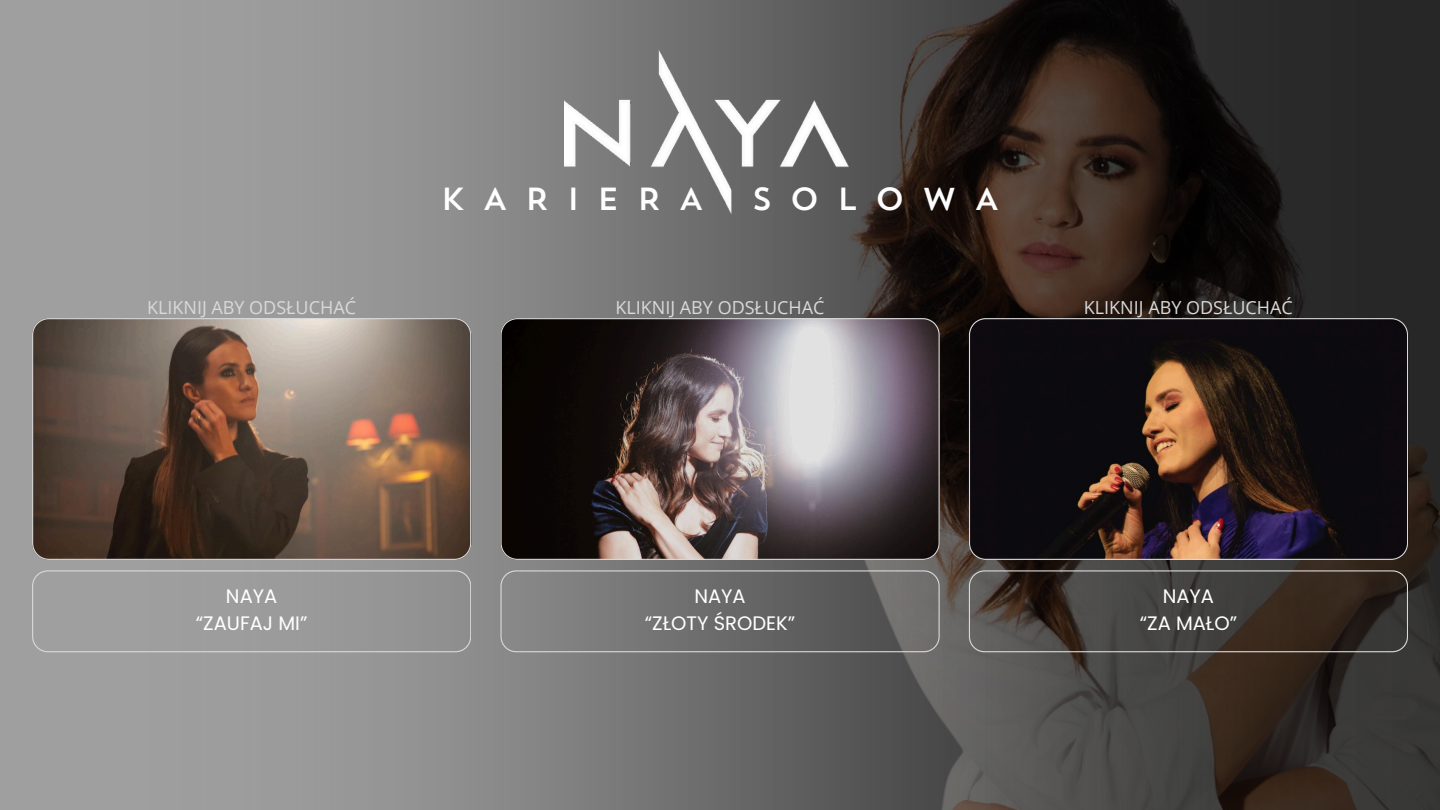
<style>
.page{position:relative;width:1440px;height:810px;background:#9f9f9f}
.page>*{position:absolute;margin:0;border:0;box-sizing:border-box;transform-origin:0 0}
.t1{font:31.8px "Trend Sans One";letter-spacing:.53em;color:#fefefe}
.t2{font:19.5px "Poppins";color:#fff}
.t3{font:18px "Open Sans";color:#d9d9d9}
</style>
<div class="page">
<img style="left:81px;top:0;width:1359px;height:810px">
<svg style="left:32px;top:318px;width:439px;height:242px;background:#705b4d"></svg>
<svg style="left:501px;top:318px;width:438px;height:242px;background:#5e5657"></svg>
<svg style="left:969px;top:318px;width:439px;height:242px;background:#251b1b"></svg>
<svg style="left:32px;top:570px;width:439px;height:82px"></svg>
<svg style="left:500px;top:570px;width:439px;height:82px;background:#717170"></svg>
<svg style="left:969px;top:570px;width:439px;height:82px;background:#423c37"></svg>
<img style="left:564px;top:0;width:285px;height:275px">
<p class="t1" style="left:440px;top:186px;width:265px">KARIERA</p>
<p class="t1" style="left:751px;top:186px;width:250px">SOLOWA</p>
<p class="t3" style="left:147px;top:295px;width:211px">KLIKNIJ ABY ODSŁUCHAĆ</p>
<p class="t3" style="left:615px;top:295px;width:211px">KLIKNIJ ABY ODSŁUCHAĆ</p>
<p class="t3" style="left:1084px;top:295px;width:211px">KLIKNIJ ABY ODSŁUCHAĆ</p>
<p class="t2" style="left:226px;top:583px;width:53px">NAYA</p>
<p class="t2" style="left:196px;top:610px;width:113px">“ZAUFAJ MI”</p>
<p class="t2" style="left:694px;top:583px;width:53px">NAYA</p>
<p class="t2" style="left:645px;top:610px;width:152px">“ZŁOTY ŚRODEK”</p>
<h1 class="t2" style="left:1163px;top:583px;width:53px">NAYA</h1>
<p class="t2" style="left:1140px;top:610px;width:99px">“ZA MAŁO”</p>
</div>
